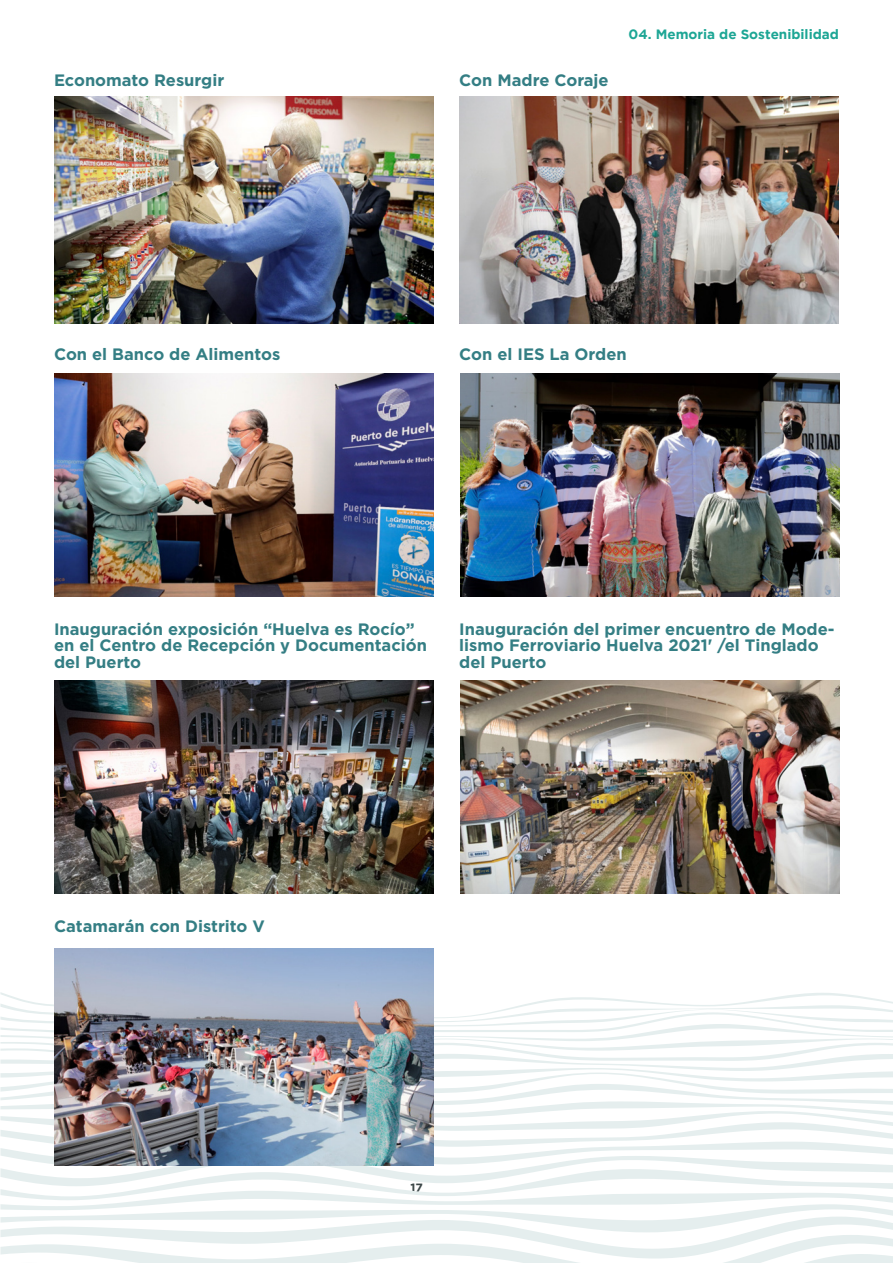
<style>
.page{position:relative;width:893px;height:1263px;background:#fff}
.page>*{position:absolute;margin:0;border:0;box-sizing:border-box;transform-origin:0 0}
.Titulo_5{font:700 16.5px/16.5px "Gotham Pro";color:#347e84}
.t1{font:700 13.5px "Gotham";color:#1da695}
.t2{font:700 12px "Gotham Pro";color:#3c4748}
</style>
<div class="page">
<svg style="left:0;top:992px;width:893px;height:271px"></svg>
<img style="left:54px;top:96px;width:380px;height:227px">
<img style="left:460px;top:97px;width:379px;height:226px">
<img style="left:54px;top:373px;width:380px;height:224px">
<img style="left:460px;top:373px;width:380px;height:224px">
<img style="left:54px;top:680px;width:380px;height:213px">
<img style="left:461px;top:680px;width:379px;height:213px">
<img style="left:54px;top:949px;width:380px;height:217px">
<p class="Titulo_5" style="left:54px;top:72px;width:172px">Economato Resurgir</p>
<p class="Titulo_5" style="left:54px;top:345px;width:228px">Con el Banco de Alimentos</p>
<p class="Titulo_5" style="left:459px;top:72px;width:151px">Con Madre Coraje</p>
<p class="t1" style="left:629px;top:26px;width:212px">04. Memoria de Sostenibilidad</p>
<p class="Titulo_5" style="left:459px;top:345px;width:169px">Con el IES La Orden</p>
<p class="Titulo_5" style="left:54px;top:620px;width:375px">Inauguración exposición “Huelva es Rocío” en el Centro de Recepción y Documentación del Puerto</p>
<p class="Titulo_5" style="left:459px;top:620px;width:377px">Inauguración del primer encuentro de Mode&shy;lismo Ferroviario Huelva 2021' /el Tinglado del Puerto</p>
<p class="Titulo_5" style="left:54px;top:918px;width:212px">Catamarán con Distrito V</p>
<p class="t2" style="left:410px;top:1180px;width:14px">17</p>
</div>
